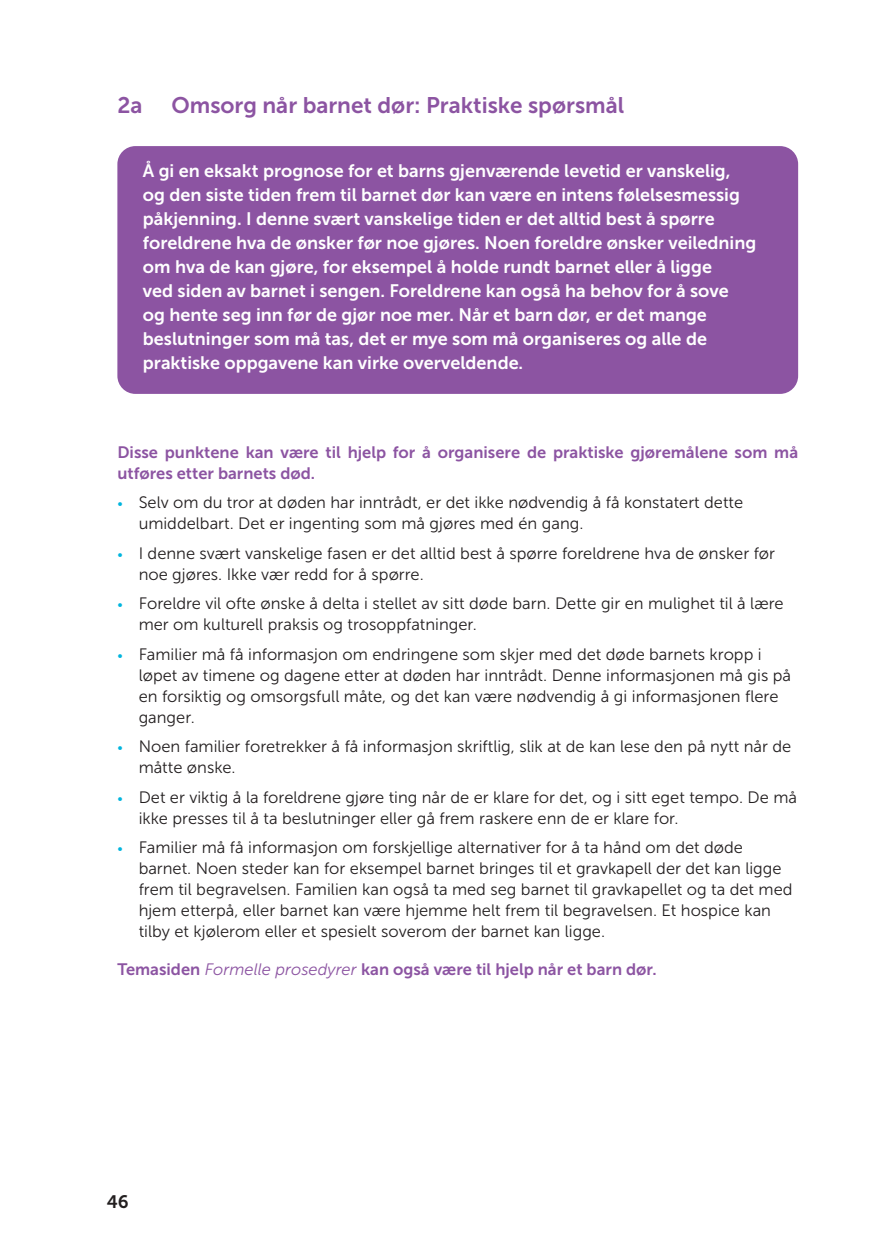
<style>
.page{position:relative;width:873px;height:1243px;background:#fff}
.page>*{position:absolute;margin:0;border:0;box-sizing:border-box;transform-origin:0 0}
.t1{font:22.5px "Museo Sans 700";color:#8c54a2}
.t2{font:18px/24px "Museo Sans 700";color:#fff}
.t3{font:18px "Museo Sans 700";color:#231f20}
.t4{font:16.5px/21px "Museo Sans 300";color:#231f20}
.t5{font:16.5px/21px "Museo Sans 700";color:#8c54a2}
.s1{font-size:13.5px;color:#00b5de}
.s2{font-family:"Museo Sans 300";font-style:italic}
</style>
<div class="page">
<div style="left:117px;top:146px;width:681px;height:248px;background:#8c54a2;border-radius:18px"></div>
<h1 class="t1" style="left:117px;top:93px;width:27px">2a</h1>
<h1 class="t1" style="left:171px;top:93px;width:454px">Omsorg når barnet dør: Praktiske spørsmål</h1>
<p class="t2" style="left:143px;top:158px;width:615px">Å gi en eksakt prognose for et barns gjenværende levetid er vanskelig, og den siste tiden frem til barnet dør kan være en intens følelsesmessig påkjenning. I denne svært vanskelige tiden er det alltid best å spørre foreldrene hva de ønsker før noe gjøres. Noen foreldre ønsker veiledning om hva de kan gjøre, for eksempel å holde rundt barnet eller å ligge<br>ved siden av barnet i sengen. Foreldrene kan også ha behov for å sove<br>og hente seg inn før de gjør noe mer. Når et barn dør, er det mange beslutninger som må tas, det er mye som må organiseres og alle de praktiske oppgavene kan virke overveldende.</p>
<p class="t5" style="left:117px;top:441px;width:682px">Disse punktene kan være til hjelp for å organisere de praktiske gjøremålene som må utføres etter barnets død.</p>
<p class="t4" style="left:139px;top:492px;width:606px;text-indent:-21px"><span class="s1">•</span> Selv om du tror at døden har inntrådt, er det ikke nødvendig å få konstatert dette umiddelbart. Det er ingenting som må gjøres med én gang.</p>
<p class="t4" style="left:139px;top:542px;width:637px;text-indent:-21px"><span class="s1">•</span> I denne svært vanskelige fasen er det alltid best å spørre foreldrene hva de ønsker før noe gjøres. Ikke vær redd for å spørre.</p>
<p class="t4" style="left:139px;top:593px;width:646px;text-indent:-21px"><span class="s1">•</span> Foreldre vil ofte ønske å delta i stellet av sitt døde barn. Dette gir en mulighet til å lære mer om kulturell praksis og trosoppfatninger.</p>
<p class="t4" style="left:139px;top:643px;width:653px;text-indent:-21px"><span class="s1">•</span> Familier må få informasjon om endringene som skjer med det døde barnets kropp i løpet av timene og dagene etter at døden har inntrådt. Denne informasjonen må gis på en forsiktig og omsorgsfull måte, og det kan være nødvendig å gi informasjonen flere ganger.</p>
<p class="t4" style="left:139px;top:736px;width:654px;text-indent:-21px"><span class="s1">•</span> Noen familier foretrekker å få informasjon skriftlig, slik at de kan lese den på nytt når de måtte ønske.</p>
<p class="t4" style="left:139px;top:786px;width:660px;text-indent:-21px"><span class="s1">•</span> Det er viktig å la foreldrene gjøre ting når de er klare for det, og i sitt eget tempo. De må ikke presses til å ta beslutninger eller gå frem raskere enn de er klare for.</p>
<p class="t4" style="left:139px;top:837px;width:655px;text-indent:-21px"><span class="s1">•</span> Familier må få informasjon om forskjellige alternativer for å ta hånd om det døde barnet. Noen steder kan for eksempel barnet bringes til et gravkapell der det kan ligge frem til begravelsen. Familien kan også ta med seg barnet til gravkapellet og ta det med hjem etterpå, eller barnet kan være hjemme helt frem til begravelsen. Et hospice kan tilby et kjølerom eller et spesielt soverom der barnet kan ligge.</p>
<p class="t5" style="left:117px;top:959px;width:540px">Temasiden <span class="s2">Formelle prosedyrer</span> kan også være til hjelp når et barn dør.</p>
<p class="t3" style="left:107px;top:1191px;width:24px">46</p>
</div>
